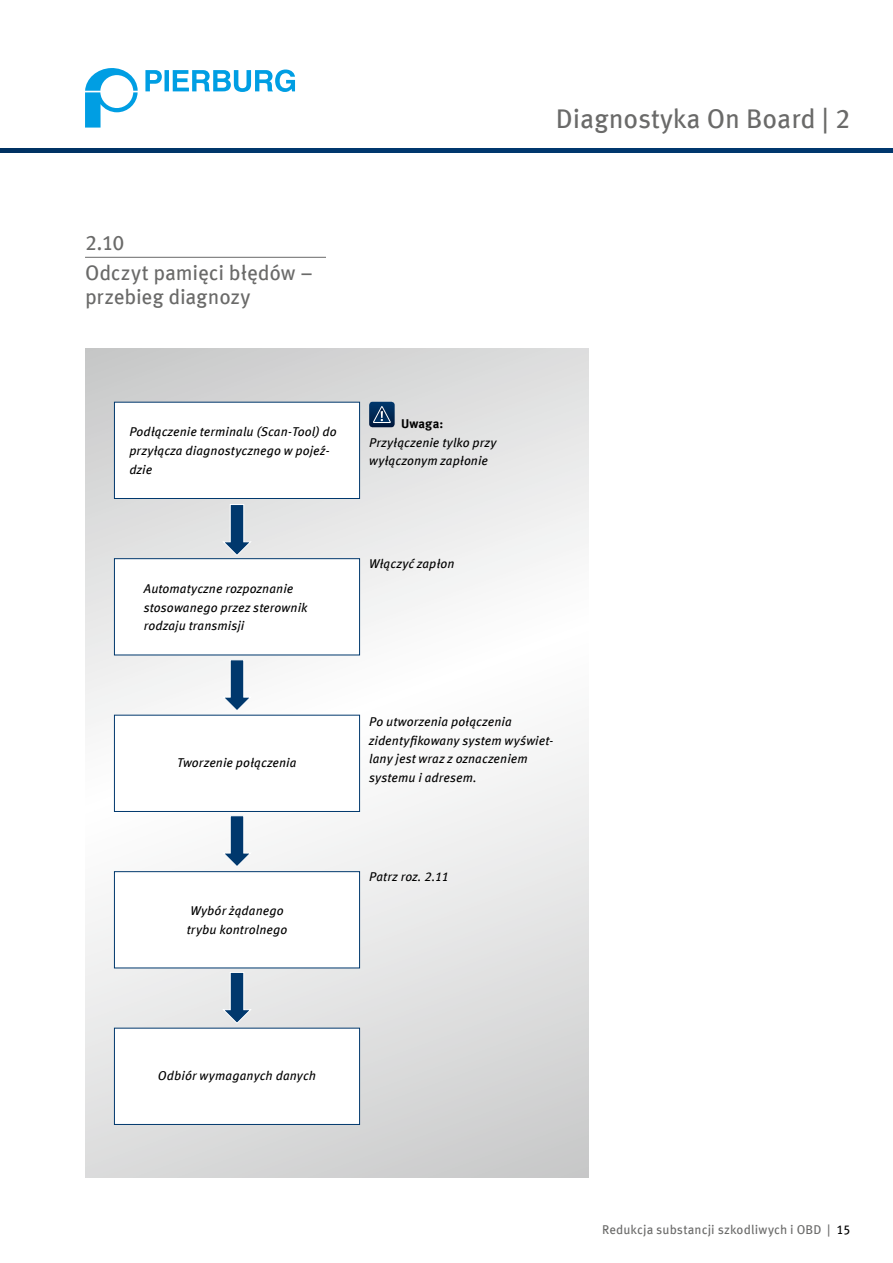
<style>
.page{position:relative;width:893px;height:1263px;background:#fff}
.page>*{position:absolute;margin:0;border:0;box-sizing:border-box;transform-origin:0 0}
.t1{font:27px "Meta OFC";color:#6a6a69}
.t2{font:21px/30px "Meta OFC";letter-spacing:-.01em;color:#6a6a69}
.t3{font:italic 12.75px/18.8px "Meta OFC";letter-spacing:.005em;color:#000}
.t4{font:12.75px "Meta OFC";letter-spacing:.005em;color:#6a6a69}
.t5{font:700 12.75px "Meta OFC";letter-spacing:.01em;color:#000}
.s1{color:#000}
</style>
<div class="page">
<hr style="left:0;top:149px;width:893px;height:3px;background:#00376d">
<svg style="left:85px;top:68px;width:53px;height:60px"></svg>
<svg style="left:145px;top:69px;width:150px;height:23px"></svg>
<hr style="left:85px;top:257px;width:241px;height:1px;background:#6a6a69">
<svg style="left:85px;top:349px;width:503px;height:829px"></svg>
<div style="left:114px;top:715px;width:246px;height:96px;background:#fff"></div>
<div style="left:114px;top:715px;width:246px;height:97px;border:1px solid #00386d"></div>
<div style="left:114px;top:1028px;width:246px;height:96px;background:#fff"></div>
<div style="left:114px;top:1028px;width:246px;height:97px;border:1px solid #00386d"></div>
<svg style="left:222px;top:504px;width:31px;height:53px;background:#90a5b9"></svg>
<svg style="left:369px;top:402px;width:26px;height:25px"></svg>
<div style="left:114px;top:871px;width:246px;height:97px;background:#fff;border:1px solid #00386d"></div>
<div style="left:114px;top:558px;width:246px;height:97px;background:#fff;border:1px solid #00386d"></div>
<div style="left:114px;top:402px;width:246px;height:97px;background:#fff;border:1px solid #00386d"></div>
<svg style="left:222px;top:659px;width:31px;height:53px"></svg>
<svg style="left:222px;top:815px;width:31px;height:53px"></svg>
<svg style="left:222px;top:971px;width:31px;height:53px;background:#92a7bb"></svg>
<h2 class="t2" style="left:85px;top:228px;width:229px">2.10<br>Odczyt pamięci błędów –</h2>
<h2 class="t2" style="left:85px;top:282px;width:167px">przebieg diagnozy</h2>
<h1 class="t1" style="left:556px;top:101px;width:296px">Diagnostyka On Board | 2</h1>
<p class="t3" style="left:129px;top:423px;width:209px">Podłączenie terminalu (Scan-Tool) do przyłącza diagnostycznego w pojeź&shy;dzie</p>
<p class="t5" style="left:401px;top:415px;width:44px">Uwaga:</p>
<p class="t3" style="left:369px;top:433px;width:129px">Przyłączenie tylko przy wyłączonym zapłonie</p>
<p class="t3" style="left:144px;top:579px;width:165px">Automatyczne rozpoznanie stosowanego przez sterownik rodzaju transmisji</p>
<p class="t3" style="left:177px;top:753px;width:121px">Tworzenie połączenia</p>
<p class="t3" style="left:369px;top:554px;width:87px">Włączyć zapłon</p>
<p class="t3" style="left:369px;top:712px;width:186px">Po utworzenia połączenia zidentyfikowany system wyświet&shy;lany jest wraz z oznaczeniem systemu i adresem.</p>
<p class="t3" style="left:187px;top:901px;width:102px">Wybór żądanego trybu kontrolnego</p>
<p class="t3" style="left:369px;top:867px;width:81px">Patrz roz. 2.11</p>
<p class="t3" style="left:158px;top:1066px;width:160px">Odbiór wymaganych danych</p>
<p class="t4" style="left:602px;top:1222px;width:250px">Redukcja substancji szkodliwych i OBD | <span class="s1">15</span></p>
</div>
